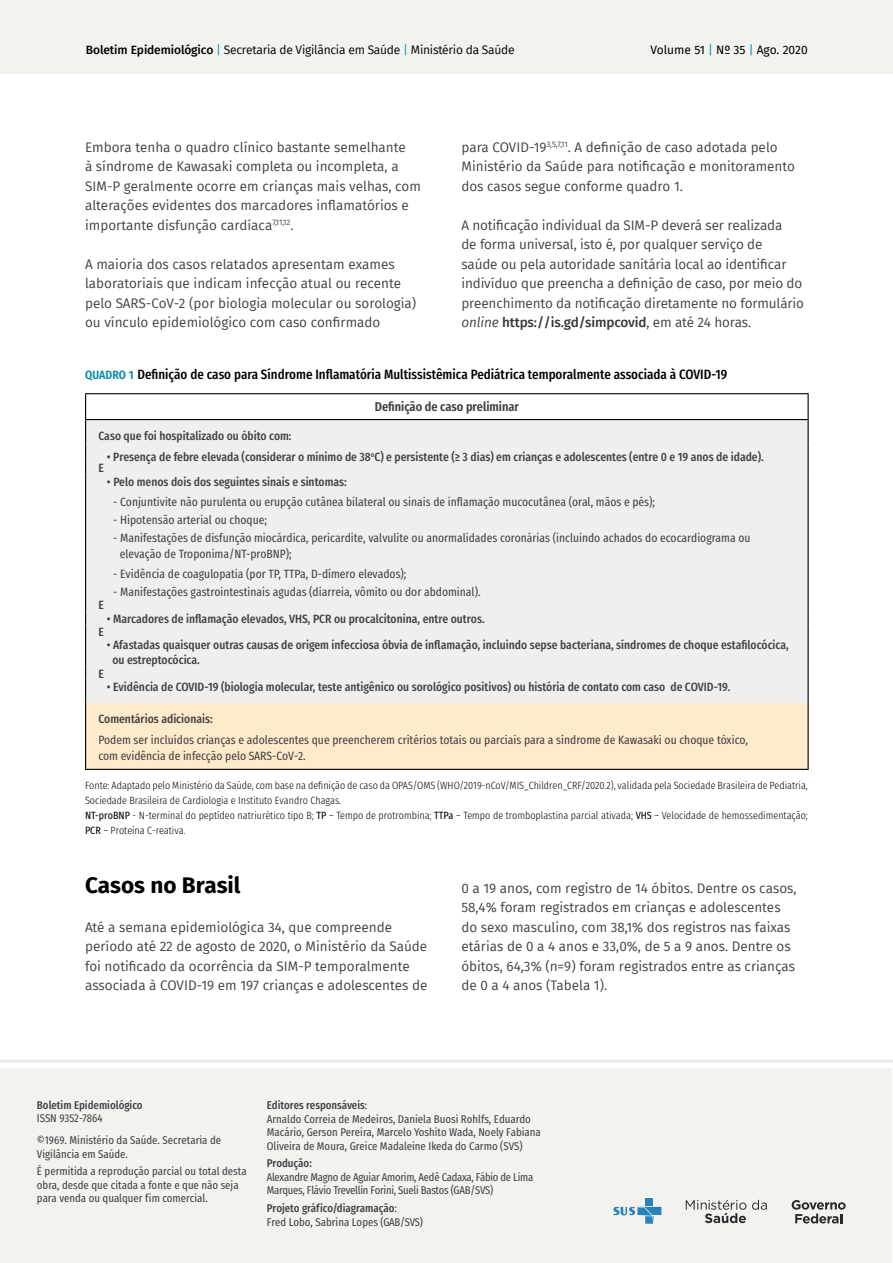
<style>
.page{position:relative;width:893px;height:1263px;background:#fff}
.page>*{position:absolute;margin:0;border:0;box-sizing:border-box;transform-origin:0 0}
.t1{font:700 22.5px "Fira Sans";color:#000}
.t2{font:13.5px/19.5px "Fira Sans";color:#414042}
.t3{font:500 13.5px "Fira Sans Condensed";color:#000}
.t4{font:600 12.75px "Fira Sans Condensed";color:#414042}
.t5{font:12px/16.5px "Fira Sans Condensed";color:#414042}
.t6{font:500 12px/15px "Fira Sans Condensed";color:#414042}
.t7{font:12px "Fira Sans";letter-spacing:-.02em;color:#000}
.t8{font:12px "Fira Sans";color:#000}
.t9{font:11.25px/13.5px "Fira Sans Condensed";color:#414042}
.t10{font:11.25px/13.5px "Fira Sans Condensed";letter-spacing:-.02em;color:#414042}
.t11{font:500 11.25px "Fira Sans Condensed";color:#414042}
.t12{font:300 10.5px/15px "Fira Sans Condensed";color:#000}
.s1{font-weight:500}
.s2{color:#098aa8}
.s3{font-style:italic}
.s4{font-weight:500;color:#383839}
.s5{font-weight:600;font-size:12px;color:#098aa8}
.s6{font-weight:400}
</style>
<div class="page">
<div style="left:0;top:0;width:893px;height:74px;background:#f2f2ee"></div>
<div style="left:0;top:1068px;width:892px;height:195px;background:#f2f2ee"></div>
<svg style="left:752px;top:1200px;width:15px;height:10px"></svg>
<svg style="left:686px;top:1200px;width:60px;height:23px"></svg>
<div style="left:645px;top:1199px;width:8px;height:7px;background:#2983b9"></div>
<svg style="left:613px;top:1207px;width:48px;height:17px"></svg>
<svg style="left:792px;top:1200px;width:54px;height:23px"></svg>
<hr style="left:0;top:1060px;width:893px;height:3px;background:#eaebe6">
<div style="left:86px;top:420px;width:721px;height:283px;background:#efeff0"></div>
<div style="left:86px;top:703px;width:722px;height:66px;background:#ffeacb"></div>
<hr style="left:85px;top:393px;width:724px;height:1px;background:#000">
<hr style="left:807px;top:394px;width:2px;height:25px;background:#000">
<hr style="left:807px;top:420px;width:2px;height:23px;background:#000">
<svg style="left:85px;top:394px;width:1px;height:80px"></svg>
<svg style="left:807px;top:443px;width:2px;height:31px"></svg>
<hr style="left:85px;top:474px;width:1px;height:124px;background:#000">
<hr style="left:807px;top:474px;width:2px;height:124px;background:#000">
<svg style="left:807px;top:598px;width:2px;height:40px"></svg>
<hr style="left:807px;top:638px;width:2px;height:28px;background:#000">
<svg style="left:807px;top:666px;width:2px;height:14px"></svg>
<svg style="left:85px;top:598px;width:1px;height:105px"></svg>
<hr style="left:807px;top:680px;width:2px;height:23px;background:#000">
<hr style="left:85px;top:703px;width:1px;height:66px;background:#000">
<hr style="left:807px;top:703px;width:2px;height:66px;background:#000">
<hr style="left:85px;top:769px;width:724px;height:1px;background:#000">
<hr style="left:85px;top:419px;width:724px;height:1px;background:#000">
<p class="t7" style="left:86px;top:41px;width:430px"><span class="s1">Boletim Epidemiológico</span> <span class="s2">|</span> Secretaria de Vigilância em Saúde <span class="s2">|</span> Ministério da Saúde</p>
<p class="t8" style="left:650px;top:41px;width:159px">Volume 51 <span class="s2">|</span> Nº 35 <span class="s2">|</span> Ago. 2020</p>
<p class="t2" style="left:85px;top:137px;width:337px">Embora tenha o quadro clínico bastante semelhante<br>à síndrome de Kawasaki completa ou incompleta, a SIM-P geralmente ocorre em crianças mais velhas, com alterações evidentes dos marcadores inflamatórios e importante disfunção cardíaca<sup>7,11,12</sup>.</p>
<p class="t2" style="left:85px;top:254px;width:333px">A maioria dos casos relatados apresentam exames laboratoriais que indicam infecção atual ou recente pelo SARS-CoV-2 (por biologia molecular ou sorologia) ou vínculo epidemiológico com caso confirmado</p>
<p class="t2" style="left:461px;top:137px;width:335px">para COVID-19<sup>3,5,7,11</sup>. A definição de caso adotada pelo<br>Ministério da Saúde para notificação e monitoramento dos casos segue conforme quadro 1.</p>
<p class="t2" style="left:461px;top:215px;width:344px">A notificação individual da SIM-P deverá ser realizada<br>de forma universal, isto é, por qualquer serviço de<br>saúde ou pela autoridade sanitária local ao identificar indivíduo que preencha a definição de caso, por meio do preenchimento da notificação diretamente no formulário <span class="s3">online</span> <span class="s4">https://is.gd/simpcovid</span>, em até 24 horas.</p>
<p class="t3" style="left:85px;top:362px;width:644px"><span class="s5">Quadro 1</span> Definição de caso para Síndrome Inflamatória Multissistêmica Pediátrica temporalmente associada à COVID-19</p>
<p class="t4" style="left:375px;top:395px;width:146px">Definição de caso preliminar</p>
<p class="t6" style="left:98px;top:427px;width:195px">Caso que foi hospitalizado ou óbito com:</p>
<p class="t6" style="left:107px;top:448px;width:658px">• Presença de febre elevada (considerar o mínimo de 38<sup>o</sup>C) e persistente (≥ 3 dias) em crianças e adolescentes (entre 0 e 19 anos de idade).</p>
<p class="t6" style="left:98px;top:459px;width:7px">E</p>
<p class="t6" style="left:107px;top:473px;width:241px">• Pelo menos dois dos seguintes sinais e sintomas:</p>
<p class="t5" style="left:113px;top:492px;width:543px">- Conjuntivite não purulenta ou erupção cutânea bilateral ou sinais de inflamação mucocutânea (oral, mãos e pés);</p>
<p class="t5" style="left:113px;top:510px;width:155px">- Hipotensão arterial ou choque;</p>
<p class="t5" style="left:120px;top:528px;width:632px;text-indent:-7px">- Manifestações de disfunção miocárdica, pericardite, valvulite ou anormalidades coronárias (incluindo achados do ecocardiograma ou elevação de Troponima/NT-proBNP);</p>
<p class="t5" style="left:113px;top:564px;width:295px">- Evidência de coagulopatia (por TP, TTPa, D-dímero elevados);</p>
<p class="t5" style="left:113px;top:582px;width:369px">- Manifestações gastrointestinais agudas (diarreia, vômito ou dor abdominal).</p>
<p class="t6" style="left:98px;top:596px;width:7px">E</p>
<p class="t6" style="left:107px;top:610px;width:379px">• Marcadores de inflamação elevados, VHS, PCR ou procalcitonina, entre outros.</p>
<p class="t6" style="left:98px;top:623px;width:7px">E</p>
<p class="t6" style="left:112px;top:636px;width:678px;text-indent:-5px">• Afastadas quaisquer outras causas de origem infecciosa óbvia de inflamação, incluindo sepse bacteriana, síndromes de choque estafilocócica, ou estreptocócica.</p>
<p class="t6" style="left:98px;top:665px;width:7px">E</p>
<p class="t6" style="left:107px;top:678px;width:625px">• Evidência de COVID-19 (biologia molecular, teste antigênico ou sorológico positivos) ou história de contato com caso de COVID-19.</p>
<p class="t6" style="left:98px;top:710px;width:116px">Comentários adicionais:</p>
<p class="t5" style="left:98px;top:730px;width:651px">Podem ser incluídos crianças e adolescentes que preencherem critérios totais ou parciais para a síndrome de Kawasaki ou choque tóxico, com evidência de infecção pelo SARS-CoV-2.</p>
<p class="t12" style="left:85px;top:777px;width:724px">Fonte: Adaptado pelo Ministério da Saúde, com base na definição de caso da OPAS/OMS (WHO/2019-nCoV/MIS_Children_CRF/2020.2), validada pela Sociedade Brasileira de Pediatria, Sociedade Brasileira de Cardiologia e Instituto Evandro Chagas.<br><span class="s6">NT-proBNP</span> - N-terminal do peptídeo natriurético tipo B; <span class="s6">TP</span> – Tempo de protrombina; <span class="s6">TTPa</span> – Tempo de tromboplastina parcial ativada; <span class="s6">VHS</span> – Velocidade de hemossedimentação; <span class="s6">PCR</span> – Proteína C-reativa.</p>
<h1 class="t1" style="left:85px;top:866px;width:157px">Casos no Brasil</h1>
<p class="t2" style="left:85px;top:917px;width:344px">Até a semana epidemiológica 34, que compreende período até 22 de agosto de 2020, o Ministério da Saúde foi notificado da ocorrência da SIM-P temporalmente associada à COVID-19 em 197 crianças e adolescentes de</p>
<p class="t2" style="left:461px;top:878px;width:337px">0 a 19 anos, com registro de 14 óbitos. Dentre os casos, 58,4% foram registrados em crianças e adolescentes do sexo masculino, com 38,1% dos registros nas faixas etárias de 0 a 4 anos e 33,0%, de 5 a 9 anos. Dentre os óbitos, 64,3% (n=9) foram registrados entre as crianças de 0 a 4 anos (Tabela 1).</p>
<p class="t11" style="left:37px;top:1094px;width:107px">Boletim Epidemiológico</p>
<p class="t9" style="left:37px;top:1106px;width:186px;line-height:22px">ISSN 9352-7864<br>©1969. Ministério da Saúde. Secretaria de</p>
<p class="t9" style="left:37px;top:1143px;width:211px;line-height:17.7px">Vigilância em Saúde.<br>É permitida a reprodução parcial ou total desta</p>
<p class="t9" style="left:37px;top:1177px;width:203px">obra, desde que citada a fonte e que não seja para venda ou qualquer fim comercial.</p>
<p class="t9" style="left:267px;top:1097px;width:275px"><span class="s1">Editores responsáveis</span>:<br>Arnaldo Correia de Medeiros, Daniela Buosi Rohlfs, Eduardo Macário, Gerson Pereira, Marcelo Yoshito Wada, Noely Fabiana Oliveira de Moura, Greice Madaleine Ikeda do Carmo (SVS)</p>
<p class="t11" style="left:267px;top:1153px;width:47px">Produção:</p>
<p class="t10" style="left:267px;top:1169px;width:268px">Alexandre Magno de Aguiar Amorim, Aedê Cadaxa, Fábio de Lima<br>Marques, Flávio Trevellin Forini, Sueli Bastos (GAB/SVS)</p>
<p class="t9" style="left:267px;top:1200px;width:158px"><span class="s1">Projeto gráfico/diagramação</span>:<br>Fred Lobo, Sabrina Lopes (GAB/SVS)</p>
</div>
